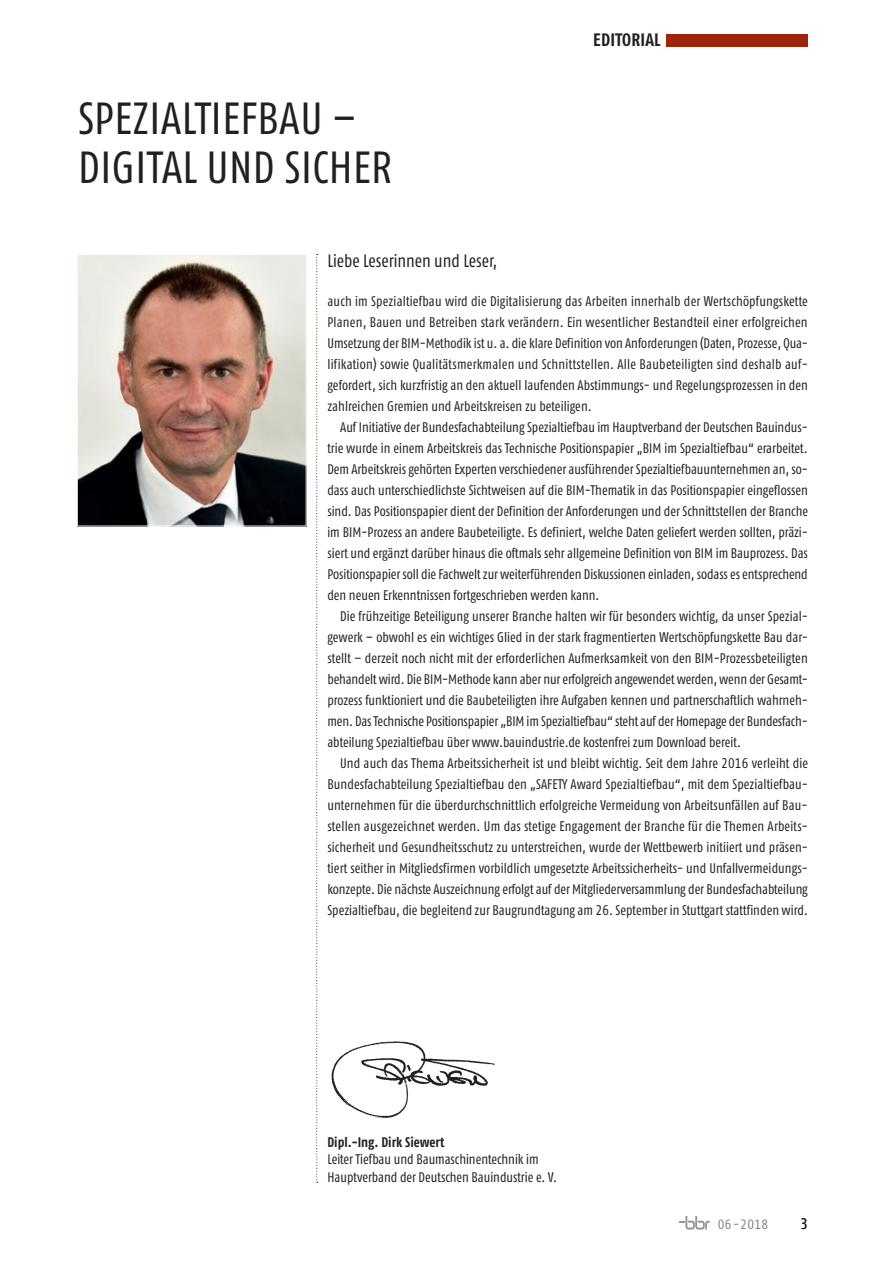
<style>
.page{position:relative;width:893px;height:1263px;background:#fff}
.page>*{position:absolute;margin:0;border:0;box-sizing:border-box;transform-origin:0 0}
.t1{font:condensed 45px/49.5px "Fago OT";letter-spacing:.01em;color:#231f20}
.t2{font:condensed 18px "Fago OT";color:#231f20;scale:.96 1}
.t3{font:700 condensed 18px "Fago OT";letter-spacing:.01em;color:#231f20}
.t4{font:condensed 15.3px "Fago OT";color:#231f20}
.t5{font:condensed 13.95px/21px "Fago OT";letter-spacing:.005em;color:#231f20;scale:.96 1}
.t6{font:700 condensed 13.95px "Fago OT";color:#231f20;scale:.96 1}
.t7{font:condensed 13.5px "Fago OT";letter-spacing:.03em;color:#808285}
</style>
<div class="page">
<div style="left:666px;top:34px;width:142px;height:12px;background:#9e240d"></div>
<svg style="left:316px;top:254px;width:2px;height:929px"></svg>
<svg style="left:679px;top:1216px;width:31px;height:13px"></svg>
<img style="left:79px;top:256px;width:226px;height:268px">
<div style="left:77px;top:254px;width:230px;height:272px;border:1px solid #fff"></div>
<img style="left:331px;top:1041px;width:164px;height:77px">
<h1 class="t1" style="left:78px;top:93px;width:316px">SPEZIALTIEFBAU –<br>DIGITAL UND SICHER</h1>
<p class="t3" style="left:593px;top:29px;width:69px">EDITORIAL</p>
<p class="t2" style="left:327px;top:250px;width:179px">Liebe Leserinnen und Leser,</p>
<p class="t5" style="left:327px;top:290px;width:502px">auch im Spezialtiefbau wird die Digitalisierung das Arbeiten innerhalb der Wertschöpfungskette Planen, Bauen und Betreiben stark verändern. Ein wesentlicher Bestandteil einer erfolgreichen Umsetzung der BIM-Methodik ist u. a. die klare Definition von Anforderungen (Daten, Prozesse, Qua&shy;lifikation) sowie Qualitätsmerkmalen und Schnittstellen. Alle Baubeteiligten sind deshalb auf&shy;gefordert, sich kurzfristig an den aktuell laufenden Abstimmungs- und Regelungsprozessen in den zahlreichen Gremien und Arbeitskreisen zu beteiligen.</p>
<p class="t5" style="left:327px;top:416px;width:502px;text-align:justify;text-indent:13px">Auf Initiative der Bundesfachabteilung Spezialtiefbau im Hauptverband der Deutschen Bauindus&shy;trie wurde in einem Arbeitskreis das Technische Positionspapier „BIM im Spezialtiefbau“ erarbeitet.<br>Dem Arbeitskreis gehörten Experten verschiedener ausführender Spezialtiefbauunternehmen an, so&shy;dass auch unterschiedlichste Sichtweisen auf die BIM-Thematik in das Positionspapier eingeflossen sind. Das Positionspapier dient der Definition der Anforderungen und der Schnittstellen der Branche im BIM-Prozess an andere Baubeteiligte. Es definiert, welche Daten geliefert werden sollten, präzi&shy;siert und ergänzt darüber hinaus die oftmals sehr allgemeine Definition von BIM im Bauprozess. Das Positionspapier soll die Fachwelt zur weiterführenden Diskussionen einladen, sodass es entsprechend den neuen Erkenntnissen fortgeschrieben werden kann.</p>
<p class="t5" style="left:327px;top:605px;width:502px;text-indent:13px">Die frühzeitige Beteiligung unserer Branche halten wir für besonders wichtig, da unser Spezial&shy;gewerk – obwohl es ein wichtiges Glied in der stark fragmentierten Wertschöpfungskette Bau dar&shy;stellt – derzeit noch nicht mit der erforderlichen Aufmerksamkeit von den BIM-Prozessbeteiligten behandelt wird. Die BIM-Methode kann aber nur erfolgreich angewendet werden, wenn der Gesamt&shy;prozess funktioniert und die Baubeteiligten ihre Aufgaben kennen und partnerschaftlich wahrneh&shy;men. Das Technische Positionspapier „BIM im Spezialtiefbau“ steht auf der Homepage der Bundesfach&shy;abteilung Spezialtiefbau über www.bauindustrie.de kostenfrei zum Download bereit.</p>
<p class="t5" style="left:327px;top:752px;width:502px;text-indent:13px">Und auch das Thema Arbeitssicherheit ist und bleibt wichtig. Seit dem Jahre 2016 verleiht die Bundesfachabteilung Spezialtiefbau den „SAFETY Award Spezialtiefbau“, mit dem Spezialtiefbau&shy;unternehmen für die überdurchschnittlich erfolgreiche Vermeidung von Arbeitsunfällen auf Bau&shy;stellen ausgezeichnet werden. Um das stetige Engagement der Branche für die Themen Arbeits&shy;sicherheit und Gesundheitsschutz zu unterstreichen, wurde der Wettbewerb initiiert und präsen&shy;tiert seither in Mitgliedsfirmen vorbildlich umgesetzte Arbeitssicherheits- und Unfallvermeidungs&shy;konzepte. Die nächste Auszeichnung erfolgt auf der Mitgliederversammlung der Bundesfachabteilung Spezialtiefbau, die begleitend zur Baugrundtagung am 26. September in Stuttgart stattfinden wird.</p>
<p class="t6" style="left:327px;top:1133px;width:123px">Dipl.-Ing. Dirk Siewert</p>
<p class="t5" style="left:327px;top:1151px;width:241px;line-height:17.5px">Leiter Tiefbau und Baumaschinentechnik im<br>Hauptverband der Deutschen Bauindustrie e. V.</p>
<p class="t7" style="left:718px;top:1216px;width:52px">06-2018</p>
<p class="t4" style="left:800px;top:1215px;width:9px">3</p>
</div>
